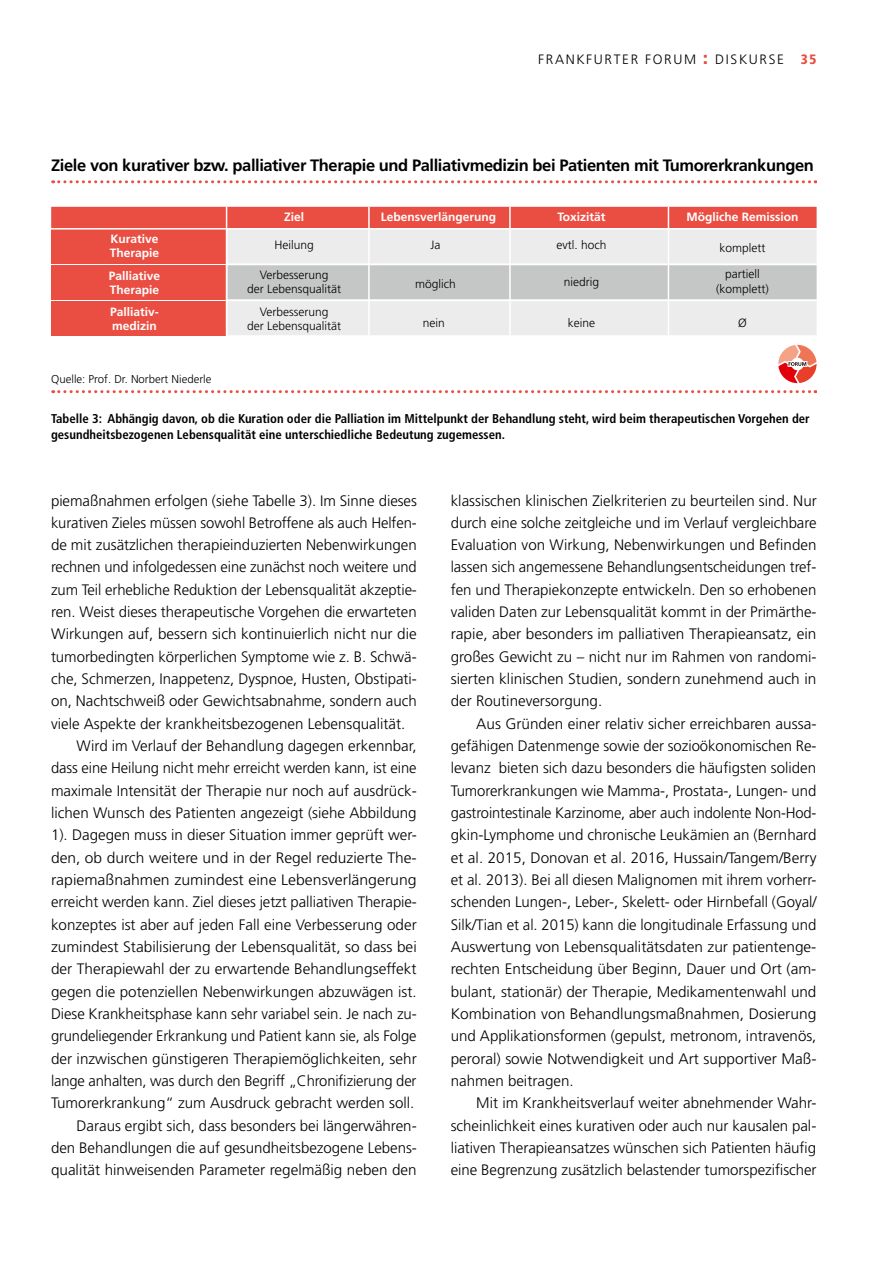
<style>
.page{position:relative;width:893px;height:1263px;background:#fff}
.page>*{position:absolute;margin:0;border:0;box-sizing:border-box;transform-origin:0 0}
.t1{font:16.5px "Frutiger LT Std Bold 4";letter-spacing:-.025em;color:#000}
.Para_x_Indent{font:300 15.15px/22.4px "Frutiger LT Std";color:#000;text-align:justify}
.Para_x{font:300 15.15px/22.4px "Frutiger LT Std";color:#000;text-align:justify}
.t2{font:300 13.5px "Frutiger LT Std";letter-spacing:.12em;color:#000}
.ImageCaption_x{font:700 condensed 12.75px/15.9px "Frutiger LT Std";color:#000}
.t3{font:12px/14.4px "Frutiger LT Std Light 2";color:#000;text-align:center}
.t4{font:12px/14.4px "Frutiger LT Std Bold 4";color:#fff}
.t5{font:11.4px "Frutiger LT Std Light 2";color:#000}
.s1{font-weight:900;font-size:17.55px;color:#ea4e43}
.s2{font-weight:900;font-stretch:condensed;color:#ea4e43}
</style>
<div class="page">
<svg style="left:53px;top:180px;width:763px;height:3px"></svg>
<svg style="left:53px;top:390px;width:763px;height:3px"></svg>
<svg style="left:778px;top:345px;width:38px;height:38px"></svg>
<svg style="left:51px;top:206px;width:765px;height:130px;background:#e4aeaa"></svg>
<hr style="left:226px;top:207px;width:1px;height:128px;background:#fff">
<hr style="left:368px;top:207px;width:2px;height:128px;background:#fff">
<hr style="left:509px;top:207px;width:2px;height:128px;background:#fff">
<hr style="left:668px;top:207px;width:1px;height:128px;background:#fff">
<p class="t2" style="left:538px;top:52px;width:280px">FRANKFURTER FORUM <span class="s1">:</span> DISKURSE <span class="s2">35</span></p>
<p class="t1" style="left:51px;top:156px;width:764px">Ziele von kurativer bzw. palliativer Therapie und Palliativmedizin bei Patienten mit Tumorerkrankungen</p>
<p class="t4" style="left:110px;top:232px;width:51px">Kurative<br>Therapie</p>
<p class="t4" style="left:109px;top:268px;width:53px">Palliative<br>Therapie</p>
<p class="t4" style="left:110px;top:304px;width:50px">Palliativ&shy;medizin</p>
<p class="t5" style="left:51px;top:373px;width:162px">Quelle: Prof. Dr. Norbert Niederle</p>
<p class="t4" style="left:284px;top:210px;width:22px">Ziel</p>
<p class="t4" style="left:381px;top:210px;width:117px">Lebensverlängerung</p>
<p class="t4" style="left:557px;top:210px;width:50px">Toxizität</p>
<p class="t4" style="left:686px;top:210px;width:113px">Mögliche Remission</p>
<p class="t3" style="left:274px;top:238px;width:41px">Heilung</p>
<p class="t3" style="left:430px;top:238px;width:11px">Ja</p>
<p class="t3" style="left:556px;top:238px;width:52px">evtl. hoch</p>
<p class="t3" style="left:719px;top:236px;width:47px;line-height:25.8px">komplett partiell</p>
<p class="t3" style="left:716px;top:281px;width:54px">(komplett)</p>
<p class="t3" style="left:247px;top:267px;width:96px">Verbesserung<br>der Lebensqualität</p>
<p class="t3" style="left:247px;top:304px;width:96px">Verbesserung<br>der Lebensqualität</p>
<p class="t3" style="left:564px;top:274px;width:37px">niedrig</p>
<p class="t3" style="left:568px;top:316px;width:29px">keine</p>
<p class="t3" style="left:415px;top:277px;width:42px">möglich</p>
<p class="t3" style="left:423px;top:316px;width:23px">nein</p>
<p class="t3" style="left:738px;top:316px;width:10px">Ø</p>
<p class="ImageCaption_x" style="left:51px;top:410px;width:760px">Tabelle 3: Abhängig davon, ob die Kuration oder die Palliation im Mittelpunkt der Behandlung steht, wird beim therapeutischen Vorgehen der gesundheitsbezogenen Lebensqualität eine unterschiedliche Bedeutung zugemessen.</p>
<p class="Para_x" style="left:51px;top:489px;width:367px">piemaßnahmen erfolgen (siehe Tabelle 3). Im Sinne dieses kurativen Zieles müssen sowohl Betroffene als auch Helfen&shy;de mit zusätzlichen therapieinduzierten Nebenwirkungen rechnen und infolgedessen eine zunächst noch weitere und zum Teil erhebliche Reduktion der Lebensqualität akzeptie&shy;ren. Weist dieses therapeutische Vorgehen die erwarteten Wirkungen auf, bessern sich kontinuierlich nicht nur die tumorbedingten körperlichen Symptome wie z. B. Schwä&shy;che, Schmerzen, Inappetenz, Dyspnoe, Husten, Obstipati&shy;on, Nachtschweiß oder Gewichtsabnahme, sondern auch viele Aspekte der krankheitsbezogenen Lebensqualität.</p>
<p class="Para_x_Indent" style="left:51px;top:735px;width:367px;text-indent:26px">Wird im Verlauf der Behandlung dagegen erkennbar, dass eine Heilung nicht mehr erreicht werden kann, ist eine maximale Intensität der Therapie nur noch auf ausdrück&shy;lichen Wunsch des Patienten angezeigt (siehe Abbildung 1). Dagegen muss in dieser Situation immer geprüft wer&shy;den, ob durch weitere und in der Regel reduzierte The&shy;rapiemaßnahmen zumindest eine Lebensverlängerung erreicht werden kann. Ziel dieses jetzt palliativen Therapie&shy;konzeptes ist aber auf jeden Fall eine Verbesserung oder zumindest Stabilisierung der Lebensqualität, so dass bei der Therapiewahl der zu erwartende Behandlungseffekt gegen die potenziellen Nebenwirkungen abzuwägen ist.<br>Diese Krankheitsphase kann sehr variabel sein. Je nach zu&shy;grundeliegender Erkrankung und Patient kann sie, als Folge der inzwischen günstigeren Therapiemöglichkeiten, sehr lange anhalten, was durch den Begriff „Chronifizierung der Tumorerkrankung“ zum Ausdruck gebracht werden soll.</p>
<p class="Para_x_Indent" style="left:51px;top:1114px;width:367px;text-indent:26px">Daraus ergibt sich, dass besonders bei längerwähren&shy;den Behandlungen die auf gesundheitsbezogene Lebens&shy;qualität hinweisenden Parameter regelmäßig neben den</p>
<p class="Para_x_Indent" style="left:451px;top:489px;width:368px">klassischen klinischen Zielkriterien zu beurteilen sind. Nur durch eine solche zeitgleiche und im Verlauf vergleichbare Evaluation von Wirkung, Nebenwirkungen und Befinden lassen sich angemessene Behandlungsentscheidungen tref&shy;fen und Therapiekonzepte entwickeln. Den so erhobenen validen Daten zur Lebensqualität kommt in der Primärthe&shy;rapie, aber besonders im palliativen Therapieansatz, ein großes Gewicht zu – nicht nur im Rahmen von randomi&shy;sierten klinischen Studien, sondern zunehmend auch in der Routineversorgung.</p>
<p class="Para_x_Indent" style="left:451px;top:713px;width:367px;text-indent:26px">Aus Gründen einer relativ sicher erreichbaren aussa&shy;gefähigen Datenmenge sowie der sozioökonomischen Re&shy;levanz bieten sich dazu besonders die häufigsten soliden Tumorerkrankungen wie Mamma-, Prostata-, Lungen- und gastrointestinale Karzinome, aber auch indolente Non-Hod&shy;gkin-Lymphome und chronische Leukämien an (Bernhard et al. 2015, Donovan et al. 2016, Hussain/Tangem/Berry et al. 2013). Bei all diesen Malignomen mit ihrem vorherr&shy;schenden Lungen-, Leber-, Skelett- oder Hirnbefall (Goyal/ Silk/Tian et al. 2015) kann die longitudinale Erfassung und Auswertung von Lebensqualitätsdaten zur patientenge&shy;rechten Entscheidung über Beginn, Dauer und Ort (am&shy;bulant, stationär) der Therapie, Medikamentenwahl und Kombination von Behandlungsmaßnahmen, Dosierung und Applikationsformen (gepulst, metronom, intravenös, peroral) sowie Notwendigkeit und Art supportiver Maß&shy;nahmen beitragen.</p>
<p class="Para_x_Indent" style="left:451px;top:1092px;width:367px;text-indent:26px">Mit im Krankheitsverlauf weiter abnehmender Wahr&shy;scheinlichkeit eines kurativen oder auch nur kausalen pal&shy;liativen Therapieansatzes wünschen sich Patienten häufig eine Begrenzung zusätzlich belastender tumorspezifischer</p>
</div>
